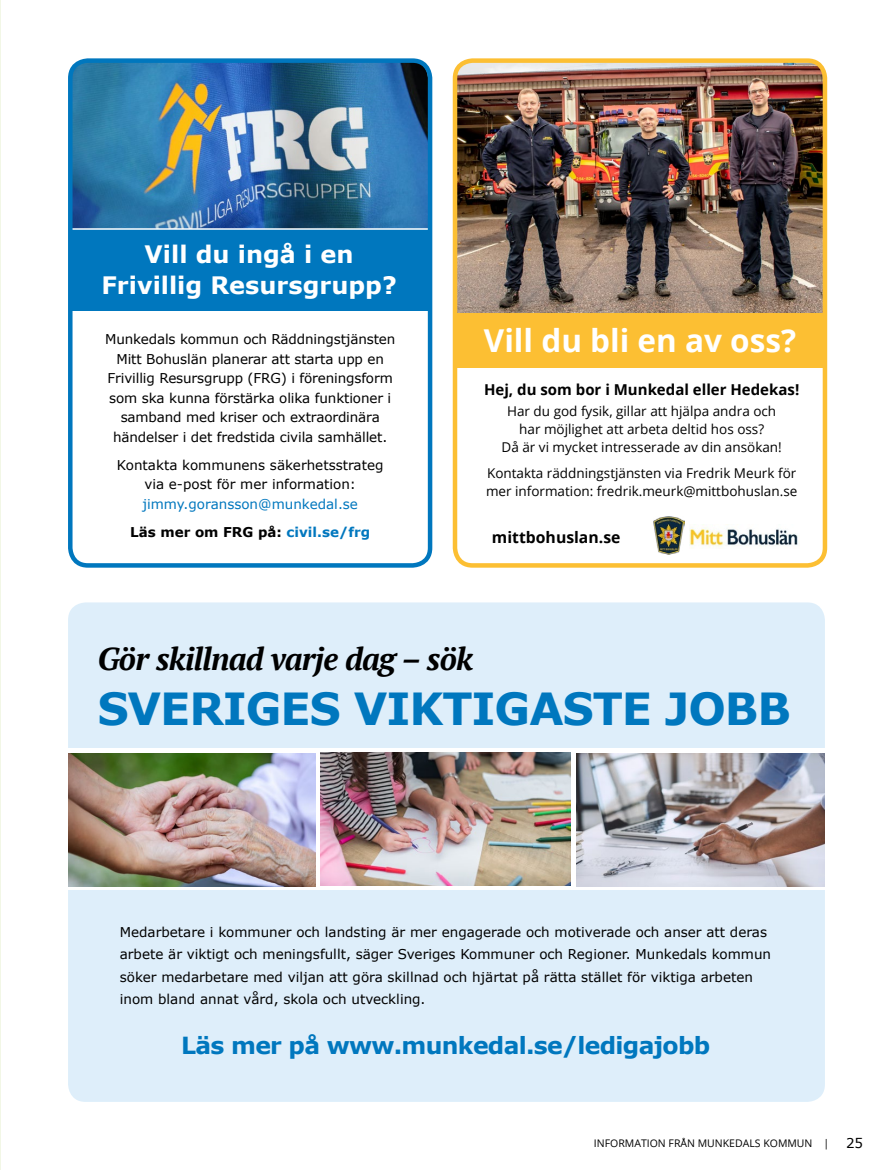
<style>
.page{position:relative;width:893px;height:1170px;background:#fff}
.page>*{position:absolute;margin:0;border:0;box-sizing:border-box;transform-origin:0 0}
.Huvudrubrik_blå{font:700 44.25px "Verdana";letter-spacing:-.025em;color:#0077be}
.t1{font:italic 700 31.5px "PT Serif";letter-spacing:-.025em;color:#000}
.Ingress{font:700 31.5px "Open Sans";color:#fff}
.Ingress-2{font:700 24px "Verdana";color:#fff}
.t2{font:700 23.55px "Verdana";letter-spacing:-.03em;color:#0077be}
.Ingress-3{font:700 15.75px "Open Sans";color:#000}
.Ingress-4{font:700 15px "Open Sans";color:#000}
.Ingress-5{font:13.5px/19.5px "Verdana";letter-spacing:-.01em;color:#000;text-align:center}
.Verdana_brödtext{font:13.5px/22.5px "Verdana";color:#000}
.Ingress-6{font:13.5px/18px "Open Sans";color:#000;text-align:center}
.Ingress-7{font:700 13.5px "Verdana";color:#000}
.t3{font:10.5px "Open Sans";color:#000}
.s1{color:#0077be}
.s2{font-family:"Verdana";font-size:13.5px}
</style>
<div class="page">
<div style="left:68px;top:602px;width:757px;height:499px;background:#deeefa;border-radius:18px"></div>
<div style="left:45px;top:748px;width:812px;height:141px;background:#fff"></div>
<img style="left:68px;top:753px;width:247px;height:133px">
<img style="left:321px;top:752px;width:250px;height:133px">
<img style="left:576px;top:753px;width:249px;height:133px">
<img style="left:458px;top:63px;width:364px;height:250px">
<div style="left:453px;top:58px;width:374px;height:509px;border:4px solid #fcbf33;border-radius:18px"></div>
<div style="left:454px;top:313px;width:372px;height:54px;background:#fcbf33"></div>
<img style="left:690px;top:524px;width:108px;height:24px">
<img style="left:654px;top:517px;width:31px;height:37px">
<img style="left:73px;top:63px;width:354px;height:165px">
<div style="left:69px;top:229px;width:359px;height:81px;background:#0077be"></div>
<hr style="left:70px;top:228px;width:358px;height:2px;background:#fff">
<div style="left:68px;top:58px;width:364px;height:509px;border:4px solid #0077be;border-radius:18px"></div>
<hr style="left:0;top:0;width:1px;height:1169px;background:#f2f7e6">
<p class="Ingress-2" style="left:145px;top:237px;width:210px">Vill du ingå i en</p>
<p class="Ingress-2" style="left:101px;top:268px;width:297px">Frivillig Resursgrupp?</p>
<p class="Ingress-5" style="left:105px;top:329px;width:292px">Munkedals kommun och Räddningstjänsten Mitt Bohuslän planerar att starta upp en Frivillig Resursgrupp (FRG) i föreningsform som ska kunna förstärka olika funktioner i samband med kriser och extraordinära händelser i det fredstida civila samhället.</p>
<p class="Ingress-5" style="left:117px;top:455px;width:268px">Kontakta kommunens säkerhetsstrateg via e-post för mer information: <span class="s1">jimmy.goransson@munkedal.se</span></p>
<p class="Ingress-7" style="left:130px;top:522px;width:241px">Läs mer om FRG på: <span class="s1">civil.se/frg</span></p>
<p class="Ingress" style="left:484px;top:318px;width:314px">Vill du bli en av oss?</p>
<p class="Ingress-4" style="left:484px;top:378px;width:317px">Hej, du som bor i Munkedal eller Hedekas!</p>
<p class="Ingress-6" style="left:501px;top:401px;width:282px">Har du god fysik, gillar att hjälpa andra och har möjlighet att arbeta deltid hos oss?<br>Då är vi mycket intresserade av din ansökan!</p>
<p class="Ingress-6" style="left:486px;top:464px;width:313px;text-align:left">Kontakta räddningstjänsten via Fredrik Meurk för mer information: fredrik.meurk@mittbohuslan.se</p>
<p class="Ingress-3" style="left:492px;top:526px;width:130px">mittbohuslan.se</p>
<p class="t1" style="left:97px;top:638px;width:377px">Gör skillnad varje dag – sök</p>
<p class="Huvudrubrik_blå" style="left:97px;top:677px;width:695px">SVERIGES VIKTIGASTE JOBB</p>
<p class="Verdana_brödtext" style="left:120px;top:920px;width:653px">Medarbetare i kommuner och landsting är mer engagerade och motiverade och anser att deras arbete är viktigt och meningsfullt, säger Sveriges Kommuner och Regioner. Munkedals kommun söker medarbetare med viljan att göra skillnad och hjärtat på rätta stället för viktiga arbeten inom bland annat vård, skola och utveckling.</p>
<p class="t2" style="left:181px;top:1028px;width:530px">Läs mer på www.munkedal.se/ledigajobb</p>
<p class="t3" style="left:594px;top:1135px;width:271px">INFORMATION FRÅN MUNKEDALS KOMMUN | <span class="s2">25</span></p>
</div>
